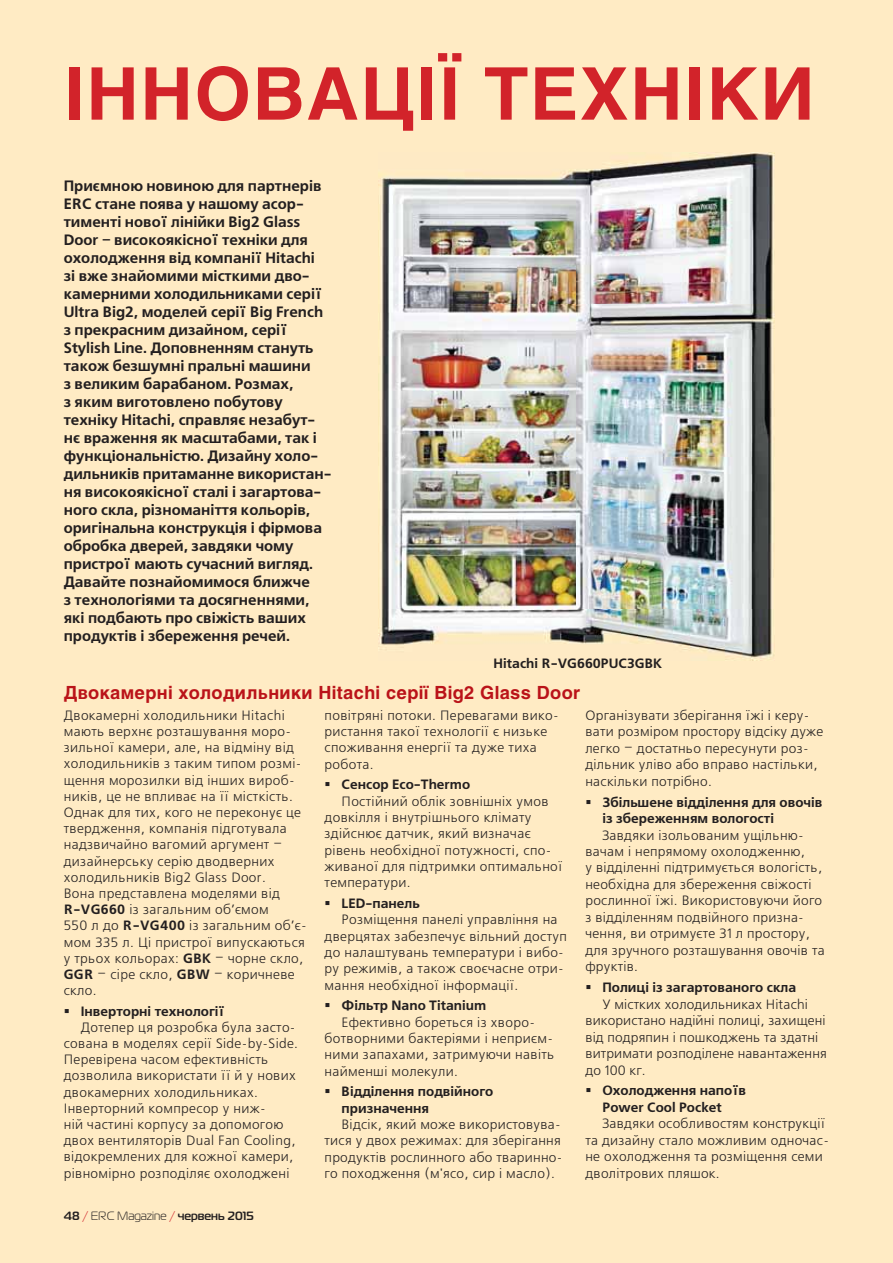
<style>
.page{position:relative;width:893px;height:1263px;background:#ffebc4}
.page>*{position:absolute;margin:0;border:0;box-sizing:border-box;transform-origin:0 0}
.t1{font:700 72px "Helios";letter-spacing:.025em;color:#d2232a}
.t2{font:700 18px "Helios";letter-spacing:.02em;color:#ba1319}
.t3{font:700 15px/18px "Free Set C";color:#231f20}
.t4{font:13.5px/16.2px "Free Set C";letter-spacing:.025em;color:#231f20}
.t5{font:700 13.5px/16.5px "Free Set C";color:#231f20}
.t6{font:700 12px "Magistral C";color:#231f20}
.s1{font-weight:700}
.s2{font-weight:400;color:#d2232a}
.s3{font-weight:400}
</style>
<div class="page">
<img style="left:379px;top:153px;width:396px;height:507px">
<h1 class="t1" style="left:64px;top:66px;width:752px">ІННОВАЦІЇ ТЕХНІКИ</h1>
<p class="t3" style="left:64px;top:178px;width:269px">Приємною новиною для партнерів<br>ERC стане поява у нашому асор&shy;тименті нової лінійки Big2 Glass<br>Door – високоякісної техніки для охолодження від компанії Hitachi<br>зі вже знайомими місткими дво&shy;камерними холодильниками серії<br>Ultra Big2, моделей серії Big French з прекрасним дизайном, серії<br>Stylish Line. Доповненням стануть також безшумні пральні машини<br>з великим барабаном. Розмах,<br>з яким виготовлено побутову техніку Hitachi, справляє незабут&shy;нє враження як масштабами, так і функціональністю. Дизайну холо&shy;дильників притаманне використан&shy;ня високоякісної сталі і загартова&shy;ного скла, різноманіття кольорів, оригінальна конструкція і фірмова обробка дверей, завдяки чому пристрої мають сучасний вигляд.<br>Давайте познайомимося ближче<br>з технологіями та досягненнями, які подбають про свіжість ваших продуктів і збереження речей.</p>
<p class="t5" style="left:494px;top:657px;width:170px">Hitachi R-VG660PUC3GBK</p>
<h2 class="t2" style="left:64px;top:686px;width:518px">Двокамерні холодильники Hitachi серії Big2 Glass Door</h2>
<p class="t4" style="left:64px;top:708px;width:244px">Двокамерні холодильники Hitachi мають верхнє розташування моро&shy;зильної камери, але, на відміну від холодильників з таким типом розмі&shy;щення морозилки від інших вироб&shy;ників, це не впливає на її місткість.<br>Однак для тих, кого не переконує це твердження, компанія підготувала надзвичайно вагомий аргумент – дизайнерську серію дводверних холодильників Big2 Glass Door.<br>Вона представлена моделями від<br><span class="s1">R-VG660</span> із загальним об’ємом<br>550 л до <span class="s1">R-VG400</span> із загальним об’є&shy;мом 335 л. Ці пристрої випускаються у трьох кольорах: <span class="s1">GBK</span> – чорне скло,<br><span class="s1">GGR</span> – сіре скло, <span class="s1">GBW</span> – коричневе скло.</p>
<p class="t5" style="left:64px;top:1004px;width:163px">▪ Інверторні технології</p>
<p class="t4" style="left:81px;top:1020px;width:216px">Дотепер ця розробка була засто-</p>
<p class="t4" style="left:64px;top:1036px;width:236px">сована в моделях серії Side-by-Side.</p>
<p class="t4" style="left:64px;top:1052px;width:206px">Перевірена часом ефективність</p>
<p class="t4" style="left:64px;top:1068px;width:234px">дозволила використати її й у нових</p>
<p class="t4" style="left:64px;top:1085px;width:196px">двокамерних холодильниках.</p>
<p class="t4" style="left:64px;top:1101px;width:204px">Інверторний компресор у ниж-</p>
<p class="t4" style="left:64px;top:1117px;width:221px">ній частині корпусу за допомогою</p>
<p class="t4" style="left:64px;top:1133px;width:233px">двох вентиляторів Dual Fan Cooling,</p>
<p class="t4" style="left:64px;top:1149px;width:231px">відокремлених для кожної камери,</p>
<p class="t4" style="left:64px;top:1166px;width:227px">рівномірно розподіляє охолоджені</p>
<p class="t4" style="left:585px;top:708px;width:239px">Організувати зберігання їжі і керу&shy;вати розміром простору відсіку дуже легко – достатньо пересунути роз&shy;дільник уліво або вправо настільки, наскільки потрібно.</p>
<p class="t5" style="left:602px;top:795px;width:222px;text-indent:-17px">▪ Збільшене відділення для овочів із збереженням вологості</p>
<p class="t4" style="left:585px;top:827px;width:241px;text-indent:17px">Завдяки ізольованим ущільню&shy;вачам і непрямому охолодженню,<br>у відділенні підтримується вологість, необхідна для збереження свіжості рослинної їжі. Використовуючи його з відділенням подвійного призна&shy;чення, ви отримуєте 31 л простору, для зручного розташування овочів та фруктів.</p>
<p class="t5" style="left:585px;top:981px;width:212px">▪ Полиці із загартованого скла</p>
<p class="t4" style="left:602px;top:997px;width:207px">У містких холодильниках Hitachi</p>
<p class="t4" style="left:585px;top:1013px;width:242px">використано надійні полиці, захищені</p>
<p class="t4" style="left:585px;top:1030px;width:234px">від подряпин і пошкоджень та здатні</p>
<p class="t4" style="left:585px;top:1046px;width:243px">витримати розподілене навантаження</p>
<p class="t4" style="left:585px;top:1063px;width:62px">до 100 кг.</p>
<p class="t5" style="left:585px;top:1084px;width:162px;text-align:center">▪ Охолодження напоїв<br>Power Cool Pocket</p>
<p class="t4" style="left:585px;top:1116px;width:245px;text-indent:17px">Завдяки особливостям конструкції та дизайну стало можливим одночас&shy;не охолодження та розміщення семи дволітрових пляшок.</p>
<p class="t4" style="left:325px;top:708px;width:236px">повітряні потоки. Перевагами вико&shy;ристання такої технології є низьке споживання енергії та дуже тиха робота.</p>
<p class="t5" style="left:325px;top:778px;width:147px">▪ Сенсор Eco-Thermo</p>
<p class="t4" style="left:342px;top:794px;width:208px">Постійний облік зовнішніх умов</p>
<p class="t4" style="left:325px;top:810px;width:208px">довкілля і внутрішнього клімату</p>
<p class="t4" style="left:325px;top:826px;width:208px">здійснює датчик, який визначає</p>
<p class="t4" style="left:325px;top:843px;width:228px">рівень необхідної потужності, спо-</p>
<p class="t4" style="left:325px;top:859px;width:240px">живаної для підтримки оптимальної</p>
<p class="t4" style="left:325px;top:875px;width:88px">температури.</p>
<p class="t5" style="left:325px;top:897px;width:97px">▪ LED-панель</p>
<p class="t4" style="left:342px;top:912px;width:217px">Розміщення панелі управління на</p>
<p class="t4" style="left:325px;top:929px;width:244px">дверцятах забезпечує вільний доступ</p>
<p class="t4" style="left:325px;top:945px;width:241px">до налаштувань температури і вибо-</p>
<p class="t4" style="left:325px;top:961px;width:241px">ру режимів, а також своєчасне отри-</p>
<p class="t4" style="left:325px;top:978px;width:195px">мання необхідної інформації.</p>
<p class="t5" style="left:325px;top:999px;width:163px">▪ Фільтр Nano Titanium</p>
<p class="t4" style="left:342px;top:1014px;width:195px">Ефективно бореться із хворо-</p>
<p class="t4" style="left:325px;top:1031px;width:230px">ботворними бактеріями і неприєм-</p>
<p class="t4" style="left:325px;top:1047px;width:231px">ними запахами, затримуючи навіть</p>
<p class="t4" style="left:325px;top:1063px;width:135px">найменші молекули.</p>
<p class="t5" style="left:342px;top:1085px;width:153px;text-indent:-17px">▪ Відділення подвійного призначення</p>
<p class="t4" style="left:325px;top:1117px;width:239px;text-align:justify;text-indent:17px">Відсік, який може використовува&shy;тися у двох режимах: для зберігання продуктів рослинного або тваринно&shy;го походження (м'ясо, сир і масло).</p>
<p class="t6" style="left:64px;top:1212px;width:192px">48 <span class="s2">/</span> <span class="s3">ERC Magazine</span> <span class="s2">/</span> червень 2015</p>
</div>
